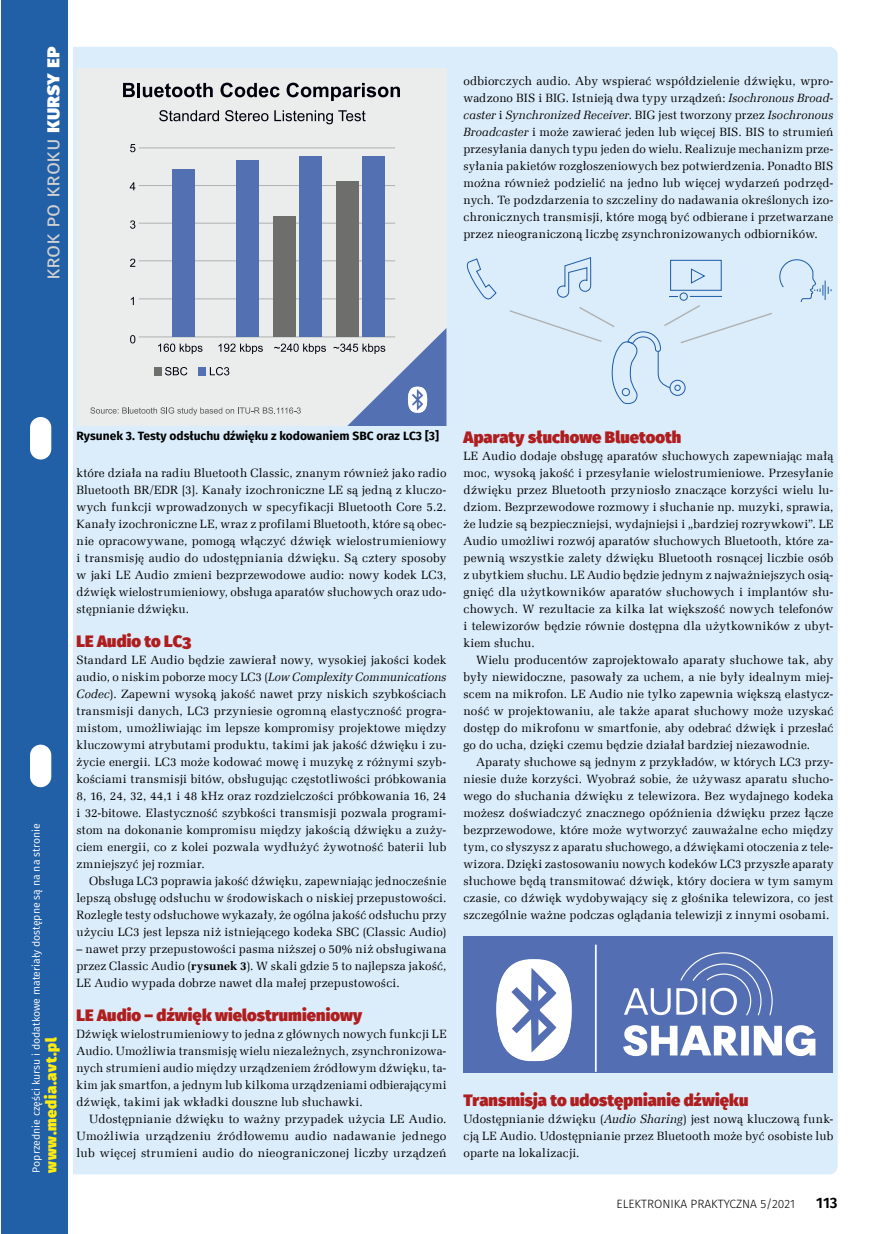
<style>
.page{position:relative;width:893px;height:1234px;background:#fff}
.page>*{position:absolute;margin:0;border:0;box-sizing:border-box;transform-origin:0 0}
.t1{font:21px "Fira Sans";letter-spacing:-.005em;color:#d0d0d0}
.t2{font:900 16.5px "Fira Sans";letter-spacing:.005em;color:#af1e1f}
.t3{font:900 15px "Fira Sans";letter-spacing:.05em;color:#ffec0e}
.t4{font:600 15px "Fira Sans";color:#000}
.t5{font:12px/17px "Zapf Ellipt EU";letter-spacing:.015em;color:#000;text-align:justify}
.t6{font:700 12px "Fira Sans";color:#000}
.t7{font:300 12px "Fira Sans";color:#000}
.t8{font:10.5px "Fira Sans";color:#fff}
.s1{font-weight:800;color:#fff}
.s2{font-style:italic}
.s3{font-weight:700}
</style>
<div class="page">
<div style="left:6px;top:47px;width:832px;height:1127px;background:#dbecfa;border-radius:9px"></div>
<div style="left:1px;top:0;width:68px;height:1233px;background:#215fa7"></div>
<div style="left:30px;top:417px;width:21px;height:42px;background:#fff;border-radius:11px"></div>
<div style="left:30px;top:744px;width:21px;height:43px;background:#fff;border-radius:11px"></div>
<hr style="left:68px;top:0;width:4px;height:1233px;background:#fff">
<svg style="left:466px;top:258px;width:31px;height:42px"></svg>
<svg style="left:509px;top:257px;width:323px;height:148px"></svg>
<div style="left:77px;top:68px;width:369px;height:357px;background:#ebecec"></div>
<hr style="left:139px;top:336px;width:256px;height:1px;background:#b0b1b1">
<hr style="left:139px;top:298px;width:256px;height:1px;background:#b0b1b1">
<hr style="left:139px;top:260px;width:256px;height:1px;background:#b0b1b1">
<hr style="left:139px;top:223px;width:256px;height:1px;background:#b0b1b1">
<hr style="left:139px;top:185px;width:256px;height:1px;background:#b0b1b1">
<hr style="left:139px;top:147px;width:256px;height:1px;background:#b0b1b1">
<div style="left:172px;top:169px;width:22px;height:168px;background:#5370b3"></div>
<div style="left:236px;top:161px;width:22px;height:176px;background:#5370b3"></div>
<div style="left:299px;top:156px;width:22px;height:181px;background:#5370b3"></div>
<div style="left:362px;top:156px;width:22px;height:181px;background:#5370b3"></div>
<div style="left:274px;top:216px;width:22px;height:121px;background:#6e6e6d"></div>
<div style="left:337px;top:181px;width:22px;height:156px;background:#6e6e6d"></div>
<svg style="left:130px;top:144px;width:5px;height:8px"></svg>
<svg style="left:130px;top:182px;width:5px;height:8px"></svg>
<svg style="left:130px;top:220px;width:5px;height:9px"></svg>
<svg style="left:130px;top:258px;width:5px;height:9px"></svg>
<svg style="left:131px;top:297px;width:3px;height:8px"></svg>
<svg style="left:130px;top:335px;width:5px;height:8px"></svg>
<svg style="left:158px;top:343px;width:44px;height:11px"></svg>
<svg style="left:218px;top:343px;width:45px;height:11px"></svg>
<svg style="left:274px;top:343px;width:52px;height:11px"></svg>
<div style="left:154px;top:367px;width:8px;height:8px;background:#6e6e6d"></div>
<div style="left:198px;top:367px;width:8px;height:8px;background:#5370b3"></div>
<svg style="left:165px;top:367px;width:22px;height:8px"></svg>
<svg style="left:210px;top:367px;width:19px;height:8px"></svg>
<svg style="left:90px;top:407px;width:211px;height:8px"></svg>
<svg style="left:123px;top:83px;width:12px;height:14px"></svg>
<hr style="left:137px;top:83px;width:3px;height:14px;background:#00000c">
<svg style="left:143px;top:83px;width:70px;height:14px"></svg>
<svg style="left:220px;top:83px;width:60px;height:14px"></svg>
<svg style="left:287px;top:83px;width:113px;height:18px"></svg>
<svg style="left:159px;top:110px;width:60px;height:11px"></svg>
<svg style="left:225px;top:110px;width:43px;height:11px"></svg>
<svg style="left:274px;top:110px;width:92px;height:14px"></svg>
<svg style="left:334px;top:328px;width:112px;height:97px"></svg>
<div style="left:463px;top:935px;width:370px;height:136px;background:#536eb2"></div>
<hr style="left:595px;top:944px;width:2px;height:127px;background:#fff">
<svg style="left:623px;top:952px;width:192px;height:103px"></svg>
<svg style="left:496px;top:959px;width:76px;height:103px"></svg>
<h1 class="t1" style="left:36px;top:280px;width:235px;rotate:-90deg">Krok po kroku <span class="s1">Kursy EP</span></h1>
<p class="t5" style="left:463px;top:73px;width:371px">odbiorczych audio. Aby wspierać współdzielenie dźwięku, wpro&shy;wadzono BIS i BIG. Istnieją dwa typy urządzeń: <span class="s2">Isochronous Broad&shy;caster</span> i <span class="s2">Synchronized Receiver</span>. BIG jest tworzony przez <span class="s2">Isochronous Broadcaster</span> i może zawierać jeden lub więcej BIS. BIS to strumień przesyłania danych typu jeden do wielu. Realizuje mechanizm prze&shy;syłania pakietów rozgłoszeniowych bez potwierdzenia. Ponadto BIS można również podzielić na jedno lub więcej wydarzeń podrzęd&shy;nych. Te podzdarzenia to szczeliny do nadawania określonych izo&shy;chronicznych transmisji, które mogą być odbierane i przetwarzane przez nieograniczoną liczbę zsynchronizowanych odbiorników.</p>
<p class="t8" style="left:28px;top:1172px;width:350px;rotate:-90deg">Poprzednie części kursu i dodatkowe materiały dostępne są na na stronie</p>
<p class="t3" style="left:37px;top:1172px;width:137px;rotate:-90deg">www.media.avt.pl</p>
<p class="t6" style="left:77px;top:425px;width:364px">Rysunek 3. Testy odsłuchu dźwięku z kodowaniem SBC oraz LC3 [3]</p>
<p class="t5" style="left:77px;top:464px;width:371px">które działa na radiu Bluetooth Classic, znanym również jako radio Bluetooth BR/EDR [3]. Kanały izochroniczne LE są jedną z kluczo&shy;wych funkcji wprowadzonych w specyfikacji Bluetooth Core 5.2.<br>Kanały izochroniczne LE, wraz z profilami Bluetooth, które są obec&shy;nie opracowywane, pomogą włączyć dźwięk wielostrumieniowy i transmisję audio do udostępniania dźwięku. Są cztery sposoby w jaki LE Audio zmieni bezprzewodowe audio: nowy kodek LC3, dźwięk wielostrumieniowy, obsługa aparatów słuchowych oraz udo&shy;stępnianie dźwięku.</p>
<h2 class="t2" style="left:77px;top:625px;width:117px">LE Audio to LC3</h2>
<p class="t5" style="left:77px;top:651px;width:371px">Standard LE Audio będzie zawierał nowy, wysokiej jakości kodek audio, o niskim poborze mocy LC3 (<span class="s2">Low Complexity Communications Codec</span>). Zapewni wysoką jakość nawet przy niskich szybkościach transmisji danych, LC3 przyniesie ogromną elastyczność progra&shy;mistom, umożliwiając im lepsze kompromisy projektowe między kluczowymi atrybutami produktu, takimi jak jakość dźwięku i zu&shy;życie energii. LC3 może kodować mowę i muzykę z różnymi szyb&shy;kościami transmisji bitów, obsługując częstotliwości próbkowania 8, 16, 24, 32, 44,1 i 48 kHz oraz rozdzielczości próbkowania 16, 24 i 32-bitowe. Elastyczność szybkości transmisji pozwala programi&shy;stom na dokonanie kompromisu między jakością dźwięku a zuży&shy;ciem energii, co z kolei pozwala wydłużyć żywotność baterii lub zmniejszyć jej rozmiar.</p>
<p class="t5" style="left:77px;top:872px;width:371px;text-indent:13px">Obsługa LC3 poprawia jakość dźwięku, zapewniając jednocześnie lepszą obsługę odsłuchu w środowiskach o niskiej przepustowości.<br>Rozległe testy odsłuchowe wykazały, że ogólna jakość odsłuchu przy użyciu LC3 jest lepsza niż istniejącego kodeka SBC (Classic Audio)</p>
<p class="t5" style="left:77px;top:940px;width:371px">– nawet przy przepustowości pasma niższej o 50% niż obsługiwana przez Classic Audio (<span class="s3">rysunek 3</span>). W skali gdzie 5 to najlepsza jakość, LE Audio wypada dobrze nawet dla małej przepustowości.</p>
<h2 class="t2" style="left:77px;top:999px;width:287px">LE Audio – dźwięk wielostrumieniowy</h2>
<p class="t5" style="left:77px;top:1025px;width:371px">Dźwięk wielostrumieniowy to jedna z głównych nowych funkcji LE Audio. Umożliwia transmisję wielu niezależnych, zsynchronizowa&shy;nych strumieni audio między urządzeniem źródłowym dźwięku, ta&shy;kim jak smartfon, a jednym lub kilkoma urządzeniami odbierającymi dźwięk, takimi jak wkładki douszne lub słuchawki.</p>
<p class="t5" style="left:77px;top:1110px;width:371px;text-indent:13px">Udostępnianie dźwięku to ważny przypadek użycia LE Audio.<br>Umożliwia urządzeniu źródłowemu audio nadawanie jednego lub więcej strumieni audio do nieograniczonej liczby urządzeń</p>
<h2 class="t2" style="left:463px;top:421px;width:219px">Aparaty słuchowe Bluetooth</h2>
<p class="t5" style="left:463px;top:447px;width:371px">LE Audio dodaje obsługę aparatów słuchowych zapewniając małą moc, wysoką jakość i przesyłanie wielostrumieniowe. Przesyłanie dźwięku przez Bluetooth przyniosło znaczące korzyści wielu lu&shy;dziom. Bezprzewodowe rozmowy i słuchanie np. muzyki, sprawia, że ludzie są bezpieczniejsi, wydajniejsi i „bardziej rozrywkowi”. LE Audio umożliwi rozwój aparatów słuchowych Bluetooth, które za&shy;pewnią wszystkie zalety dźwięku Bluetooth rosnącej liczbie osób z ubytkiem słuchu. LE Audio będzie jednym z najważniejszych osią&shy;gnięć dla użytkowników aparatów słuchowych i implantów słu&shy;chowych. W rezultacie za kilka lat większość nowych telefonów i telewizorów będzie równie dostępna dla użytkowników z ubyt&shy;kiem słuchu.</p>
<p class="t5" style="left:463px;top:651px;width:371px;text-indent:13px">Wielu producentów zaprojektowało aparaty słuchowe tak, aby były niewidoczne, pasowały za uchem, a nie były idealnym miej&shy;scem na mikrofon. LE Audio nie tylko zapewnia większą elastycz&shy;ność w projektowaniu, ale także aparat słuchowy może uzyskać dostęp do mikrofonu w smartfonie, aby odebrać dźwięk i przesłać go do ucha, dzięki czemu będzie działał bardziej niezawodnie.</p>
<p class="t5" style="left:463px;top:753px;width:371px;text-indent:13px">Aparaty słuchowe są jednym z przykładów, w których LC3 przy&shy;niesie duże korzyści. Wyobraź sobie, że używasz aparatu słucho&shy;wego do słuchania dźwięku z telewizora. Bez wydajnego kodeka możesz doświadczyć znacznego opóźnienia dźwięku przez łącze bezprzewodowe, które może wytworzyć zauważalne echo między tym, co słyszysz z aparatu słuchowego, a dźwiękami otoczenia z tele&shy;wizora. Dzięki zastosowaniu nowych kodeków LC3 przyszłe aparaty słuchowe będą transmitować dźwięk, który dociera w tym samym czasie, co dźwięk wydobywający się z głośnika telewizora, co jest szczególnie ważne podczas oglądania telewizji z innymi osobami.</p>
<h2 class="t2" style="left:463px;top:1084px;width:286px">Transmisja to udostępnianie dźwięku</h2>
<p class="t5" style="left:463px;top:1110px;width:371px">Udostępnianie dźwięku (<span class="s2">Audio Sharing</span>) jest nową kluczową funk&shy;cją LE Audio. Udostępnianie przez Bluetooth może być osobiste lub oparte na lokalizacji.</p>
<p class="t7" style="left:617px;top:1195px;width:180px">ELEKTRONIKA PRAKTYCZNA 5/2021</p>
<p class="t4" style="left:816px;top:1190px;width:23px">113</p>
</div>
